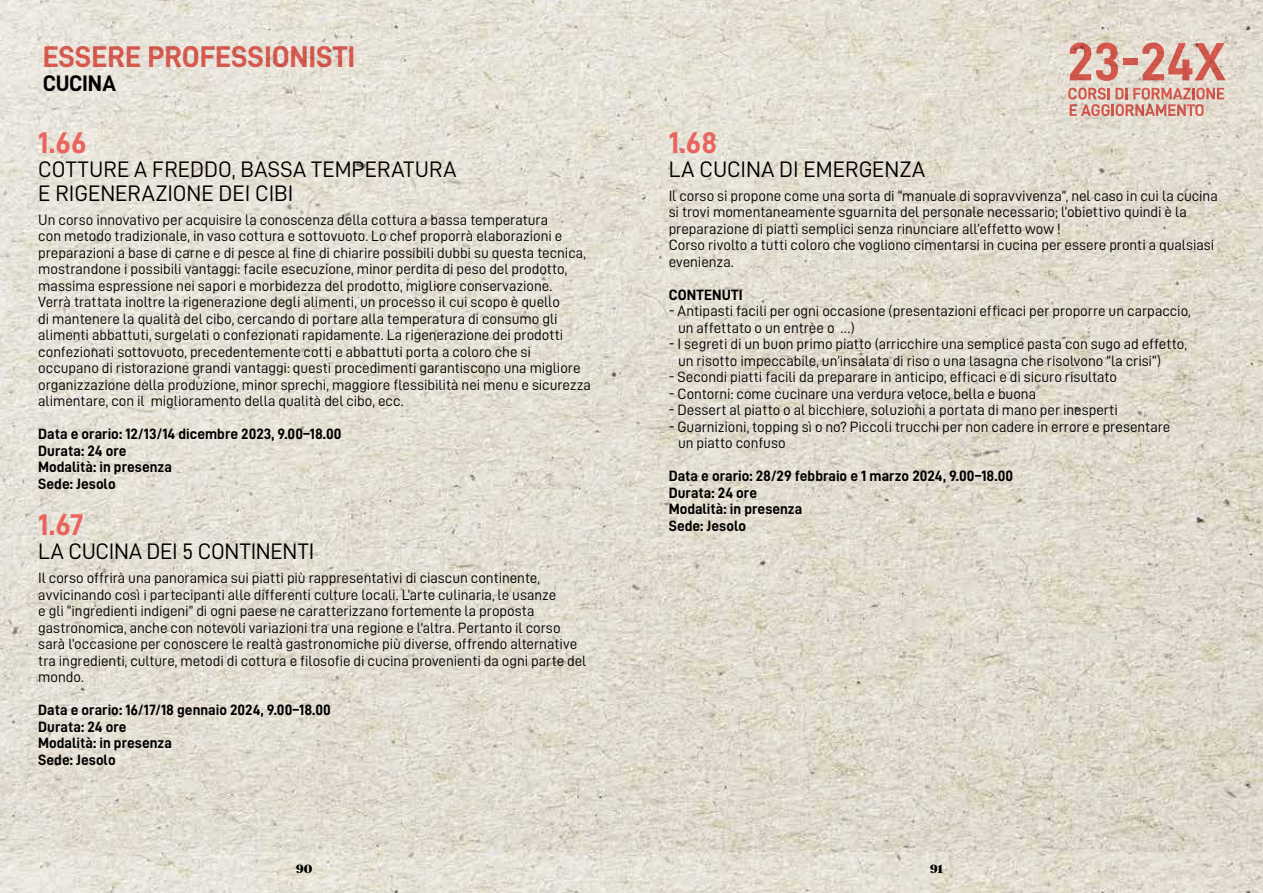
<style>
.page{position:relative;width:1263px;height:893px;background:#fff}
.page>*{position:absolute;margin:0;border:0;box-sizing:border-box;transform-origin:0 0}
.t1{font:30px "D DIN Bold";color:#ea645d}
.t2{font:22.5px/24px "D DIN";color:#000}
.t3{font:22.5px "D DIN Bold";letter-spacing:-.015em;color:#000}
.t4{font:15px/16.5px "D DIN";letter-spacing:-.005em;color:#000}
.t5{font:15px/16.5px "D DIN Bold";color:#000}
.t6{font:900 12px "Publico";color:#000}
</style>
<div class="page">
<img style="left:0;top:0;width:1263px;height:893px">
<svg style="left:1068px;top:88px;width:156px;height:28px;background:#dba89d"></svg>
<svg style="left:1070px;top:43px;width:48px;height:38px;background:#d9998d"></svg>
<div style="left:1123px;top:59px;width:15px;height:6px;background:#d1574d"></div>
<svg style="left:1142px;top:43px;width:84px;height:37px;background:#da9f94"></svg>
<h1 class="t1" style="left:43px;top:41px;width:314px">ESSERE PROFESSIONISTI</h1>
<h2 class="t3" style="left:43px;top:71px;width:75px">CUCINA</h2>
<h1 class="t1" style="left:38px;top:126px;width:50px">1.66</h1>
<h2 class="t2" style="left:38px;top:156px;width:420px">COTTURE A FREDDO, BASSA TEMPERATURA<br>E RIGENERAZIONE DEI CIBI</h2>
<p class="t4" style="left:38px;top:211px;width:554px">Un corso innovativo per acquisire la conoscenza della cottura a bassa temperatura<br>con metodo tradizionale, in vaso cottura e sottovuoto. Lo chef proporrà elaborazioni e preparazioni a base di carne e di pesce al fine di chiarire possibili dubbi su questa tecnica, mostrandone i possibili vantaggi: facile esecuzione, minor perdita di peso del prodotto, massima espressione nei sapori e morbidezza del prodotto, migliore conservazione.<br>Verrà trattata inoltre la rigenerazione degli alimenti, un processo il cui scopo è quello<br>di mantenere la qualità del cibo, cercando di portare alla temperatura di consumo gli alimenti abbattuti, surgelati o confezionati rapidamente. La rigenerazione dei prodotti confezionati sottovuoto, precedentemente cotti e abbattuti porta a coloro che si occupano di ristorazione grandi vantaggi: questi procedimenti garantiscono una migliore organizzazione della produzione, minor sprechi, maggiore flessibilità nei menu e sicurezza alimentare, con il miglioramento della qualità del cibo, ecc.</p>
<p class="t5" style="left:38px;top:425px;width:305px">Data e orario: 12/13/14 dicembre 2023, 9.00–18.00<br>Durata: 24 ore<br>Modalità: in presenza<br>Sede: Jesolo</p>
<h1 class="t1" style="left:38px;top:508px;width:47px">1.67</h1>
<h2 class="t2" style="left:38px;top:539px;width:278px">LA CUCINA DEI 5 CONTINENTI</h2>
<p class="t4" style="left:38px;top:569px;width:550px">Il corso offrirà una panoramica sui piatti più rappresentativi di ciascun continente, avvicinando così i partecipanti alle differenti culture locali. L’arte culinaria, le usanze<br>e gli “ingredienti indigeni” di ogni paese ne caratterizzano fortemente la proposta gastronomica, anche con notevoli variazioni tra una regione e l’altra. Pertanto il corso sarà l’occasione per conoscere le realtà gastronomiche più diverse, offrendo alternative tra ingredienti, culture, metodi di cottura e filosofie di cucina provenienti da ogni parte del mondo.</p>
<p class="t5" style="left:38px;top:701px;width:294px">Data e orario: 16/17/18 gennaio 2024, 9.00–18.00<br>Durata: 24 ore<br>Modalità: in presenza<br>Sede: Jesolo</p>
<p class="t6" style="left:296px;top:862px;width:18px">90</p>
<h1 class="t1" style="left:669px;top:126px;width:50px">1.68</h1>
<h2 class="t2" style="left:669px;top:156px;width:258px">LA CUCINA DI EMERGENZA</h2>
<p class="t4" style="left:669px;top:187px;width:551px">Il corso si propone come una sorta di “manuale di sopravvivenza”, nel caso in cui la cucina si trovi momentaneamente sguarnita del personale necessario; l’obiettivo quindi è la preparazione di piatti semplici senza rinunciare all’effetto wow !<br>Corso rivolto a tutti coloro che vogliono cimentarsi in cucina per essere pronti a qualsiasi evenienza.</p>
<p class="t5" style="left:669px;top:286px;width:75px">CONTENUTI</p>
<p class="t4" style="left:678px;top:302px;width:514px;text-indent:-9px">- Antipasti facili per ogni occasione (presentazioni efficaci per proporre un carpaccio, un affettato o un entrèe o …)</p>
<p class="t4" style="left:678px;top:335px;width:510px;text-indent:-9px">- I segreti di un buon primo piatto (arricchire una semplice pasta con sugo ad effetto, un risotto impeccabile, un’insalata di riso o una lasagna che risolvono “la crisi”)</p>
<p class="t4" style="left:669px;top:368px;width:450px">- Secondi piatti facili da preparare in anticipo, efficaci e di sicuro risultato</p>
<p class="t4" style="left:669px;top:385px;width:369px">- Contorni: come cucinare una verdura veloce, bella e buona</p>
<p class="t4" style="left:669px;top:401px;width:451px">- Dessert al piatto o al bicchiere, soluzioni a portata di mano per inesperti</p>
<p class="t4" style="left:678px;top:418px;width:494px;text-indent:-9px">- Guarnizioni, topping sì o no? Piccoli trucchi per non cadere in errore e presentare un piatto confuso</p>
<p class="t5" style="left:669px;top:467px;width:346px">Data e orario: 28/29 febbraio e 1 marzo 2024, 9.00–18.00<br>Durata: 24 ore<br>Modalità: in presenza<br>Sede: Jesolo</p>
<p class="t6" style="left:930px;top:862px;width:14px">91</p>
</div>
